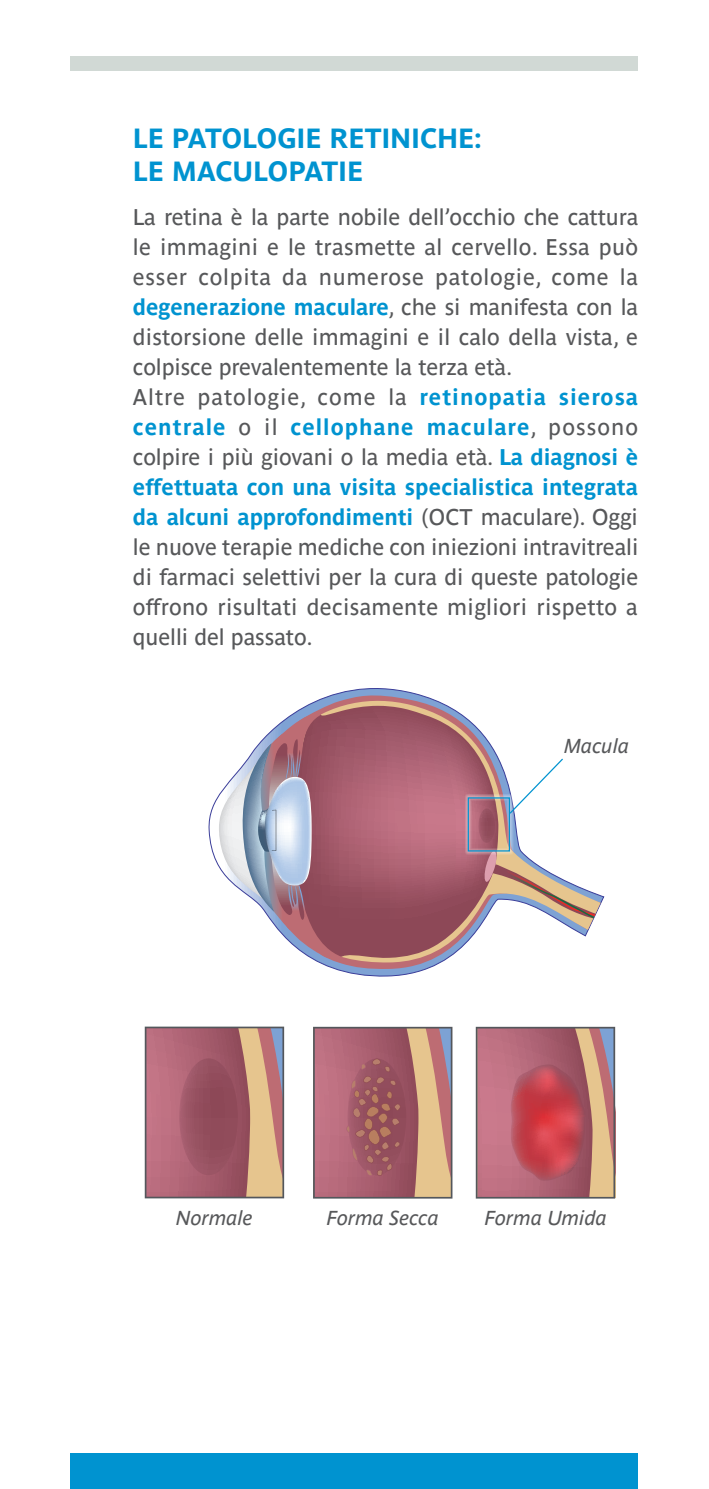
<style>
.page{position:relative;width:709px;height:1489px;background:#fff}
.page>*{position:absolute;margin:0;border:0;box-sizing:border-box;transform-origin:0 0}
.t1{font:700 27.5px/33px "Parisine Ptf";letter-spacing:-.005em;color:#0093d0}
.t2{font:22.5px/30px "Parisine Ptf";letter-spacing:-.005em;color:#57585a;text-align:justify}
.t3{font:italic 20px "Parisine Ptf";letter-spacing:-.005em;color:#57585a}
.s1{font-weight:700;color:#0093d0}
</style>
<div class="page">
<div style="left:71px;top:57px;width:567px;height:14px;background:#d1d9d5"></div>
<div style="left:71px;top:1453px;width:567px;height:35px;background:#0093d0"></div>
<svg style="left:145px;top:1026px;width:139px;height:172px;background:#ae7174"></svg>
<svg style="left:476px;top:1026px;width:139px;height:172px;background:#ba6a71"></svg>
<svg style="left:313px;top:1026px;width:139px;height:172px;background:#b07375"></svg>
<svg style="left:208px;top:688px;width:396px;height:289px"></svg>
<svg style="left:297px;top:691px;width:303px;height:278px"></svg>
<svg style="left:296px;top:695px;width:304px;height:267px"></svg>
<svg style="left:295px;top:705px;width:203px;height:256px;background:#ad6e7b"></svg>
<svg style="left:484px;top:850px;width:112px;height:68px"></svg>
<svg style="left:219px;top:713px;width:125px;height:246px"></svg>
<div style="left:465px;top:794px;width:48px;height:60px;background:#fff;opacity:.8"></div>
<div style="left:467px;top:797px;width:43px;height:54px;border:1px solid #0093d0"></div>
<svg style="left:508px;top:757px;width:56px;height:58px"></svg>
<p class="t1" style="left:133px;top:119px;width:350px">LE PATOLOGIE RETINICHE:<br>LE MACULOPATIE</p>
<p class="t2" style="left:133px;top:200px;width:507px">La retina è la parte nobile dell’occhio che cattura le immagini e le trasmette al cervello. Essa può esser colpita da numerose patologie, come la <span class="s1">degenerazione maculare</span>, che si manifesta con la distorsione delle immagini e il calo della vista, e colpisce prevalentemente la terza età.</p>
<p class="t2" style="left:133px;top:380px;width:507px">Altre patologie, come la <span class="s1">retinopatia sierosa centrale</span> o il <span class="s1">cellophane maculare</span>, possono colpire i più giovani o la media età. <span class="s1">La diagnosi è effettuata con una visita specialistica integrata da alcuni approfondimenti</span> (OCT maculare). Oggi le nuove terapie mediche con iniezioni intravitreali di farmaci selettivi per la cura di queste patologie offrono risultati decisamente migliori rispetto a quelli del passato.</p>
<p class="t3" style="left:564px;top:731px;width:67px">Macula</p>
<p class="t3" style="left:176px;top:1203px;width:78px">Normale</p>
<p class="t3" style="left:327px;top:1203px;width:114px">Forma Secca</p>
<p class="t3" style="left:485px;top:1203px;width:123px">Forma Umida</p>
</div>
